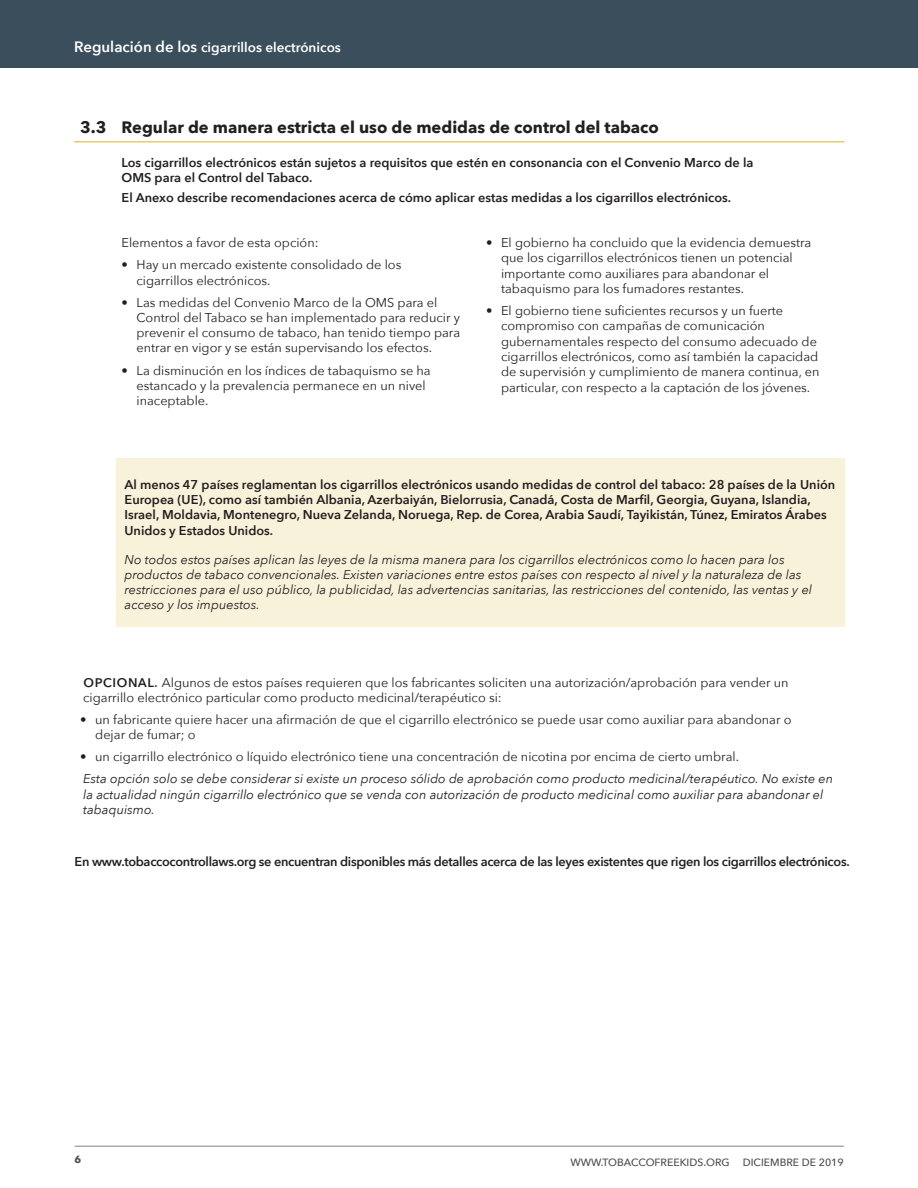
<style>
.page{position:relative;width:918px;height:1188px;background:#fff}
.page>*{position:absolute;margin:0;border:0;box-sizing:border-box;transform-origin:0 0}
._1_1{font:700 16.5px "Avenir Next";color:#231f20}
.t1{font:600 13.5px "Avenir Next";color:#fff}
.p_base{font:12.75px/15.3px "Avenir Next";color:#231f20}
.p_base-2{font:italic 12.75px/15.3px "Avenir Next";color:#231f20}
.p_base-3{font:600 12.75px/15.3px "Avenir Next";color:#231f20}
.p_base-4{font:600 12.75px "Avenir Next";letter-spacing:-.025em;color:#231f20}
.bullets{font:12.75px "Avenir Next";color:#231f20}
.t2{font:500 10.5px "Avenir Next";color:#4b4c4d}
.t3{font:700 10.5px "Avenir Next";color:#4b4c4d}
.s1{font-size:15px}
.s2{font-weight:500;font-size:16.5px}
.s3{font-size:16.5px}
</style>
<div class="page">
<hr style="left:75px;top:1146px;width:769px;height:1px;background:#808285">
<div style="left:0;top:0;width:918px;height:68px;background:#3a4e5c"></div>
<div style="left:116px;top:458px;width:729px;height:169px;background:#f9f2da"></div>
<hr style="left:74px;top:141px;width:42px;height:1px;background:#e8cb6a">
<hr style="left:116px;top:141px;width:364px;height:1px;background:#e8cb6a">
<hr style="left:480px;top:141px;width:365px;height:1px;background:#e8cb6a">
<p class="t1" style="left:74px;top:36px;width:268px"><span class="s1">Regulación de los</span> cigarrillos electrónicos</p>
<p class="_1_1" style="left:80px;top:113px;width:28px">3.3</p>
<p class="_1_1" style="left:122px;top:113px;width:539px">Regular de manera estricta el uso de medidas de control del tabaco</p>
<p class="p_base-3" style="left:122px;top:155px;width:634px">Los cigarrillos electrónicos están sujetos a requisitos que estén en consonancia con el Convenio Marco de la<br>OMS para el Control del Tabaco.</p>
<p class="p_base-3" style="left:122px;top:190px;width:611px">El Anexo describe recomendaciones acerca de cómo aplicar estas medidas a los cigarrillos electrónicos.</p>
<p class="bullets" style="left:122px;top:232px;width:199px">Elementos a favor de esta opción:</p>
<p class="p_base" style="left:137px;top:257px;width:266px;text-indent:-15px">• Hay un mercado existente consolidado de los cigarrillos electrónicos.</p>
<p class="p_base" style="left:137px;top:294px;width:325px;text-indent:-15px">• Las medidas del Convenio Marco de la OMS para el Control del Tabaco se han implementado para reducir y prevenir el consumo de tabaco, han tenido tiempo para entrar en vigor y se están supervisando los efectos.</p>
<p class="p_base" style="left:137px;top:362px;width:296px;text-indent:-15px">• La disminución en los índices de tabaquismo se ha estancado y la prevalencia permanece en un nivel inaceptable.</p>
<p class="p_base" style="left:501px;top:235px;width:312px;text-indent:-15px">• El gobierno ha concluido que la evidencia demuestra que los cigarrillos electrónicos tienen un potencial importante como auxiliares para abandonar el tabaquismo para los fumadores restantes.</p>
<p class="p_base" style="left:501px;top:302px;width:320px;text-indent:-15px">• El gobierno tiene suficientes recursos y un fuerte compromiso con campañas de comunicación gubernamentales respecto del consumo adecuado de cigarrillos electrónicos, como así también la capacidad de supervisión y cumplimiento de manera continua, en particular, con respecto a la captación de los jóvenes.</p>
<p class="p_base-3" style="left:125px;top:476px;width:712px">Al menos 47 países reglamentan los cigarrillos electrónicos usando medidas de control del tabaco: 28 países de la Unión Europea (UE), como así también Albania, Azerbaiyán, Bielorrusia, Canadá, Costa de Marfil, Georgia, Guyana, Islandia, Israel, Moldavia, Montenegro, Nueva Zelanda, Noruega, Rep. de Corea, Arabia Saudí, Tayikistán, Túnez, Emiratos Árabes Unidos y Estados Unidos.</p>
<p class="p_base-2" style="left:125px;top:551px;width:689px">No todos estos países aplican las leyes de la misma manera para los cigarrillos electrónicos como lo hacen para los productos de tabaco convencionales. Existen variaciones entre estos países con respecto al nivel y la naturaleza de las restricciones para el uso público, la publicidad, las advertencias sanitarias, las restricciones del contenido, las ventas y el acceso y los impuestos.</p>
<p class="p_base" style="left:83px;top:674px;width:707px"><span class="s2">opcional</span><span class="s3">.</span> Algunos de estos países requieren que los fabricantes soliciten una autorización/aprobación para vender un cigarrillo electrónico particular como producto medicinal/terapéutico si:</p>
<p class="p_base" style="left:95px;top:711px;width:698px;text-indent:-15px">• un fabricante quiere hacer una afirmación de que el cigarrillo electrónico se puede usar como auxiliar para abandonar o dejar de fumar; o</p>
<p class="p_base" style="left:80px;top:749px;width:660px">• un cigarrillo electrónico o líquido electrónico tiene una concentración de nicotina por encima de cierto umbral.</p>
<p class="p_base-2" style="left:83px;top:771px;width:751px">Esta opción solo se debe considerar si existe un proceso sólido de aprobación como producto medicinal/terapéutico. No existe en la actualidad ningún cigarrillo electrónico que se venda con autorización de producto medicinal como auxiliar para abandonar el tabaquismo.</p>
<p class="p_base-4" style="left:75px;top:851px;width:777px">En www.tobaccocontrollaws.org se encuentran disponibles más detalles acerca de las leyes existentes que rigen los cigarrillos electrónicos.</p>
<p class="t3" style="left:75px;top:1151px;width:8px">6</p>
<p class="t2" style="left:570px;top:1154px;width:161px">WWW.TOBACCOFREEKIDS.ORG</p>
<p class="t2" style="left:743px;top:1154px;width:102px">DICIEMBRE DE 2019</p>
</div>
